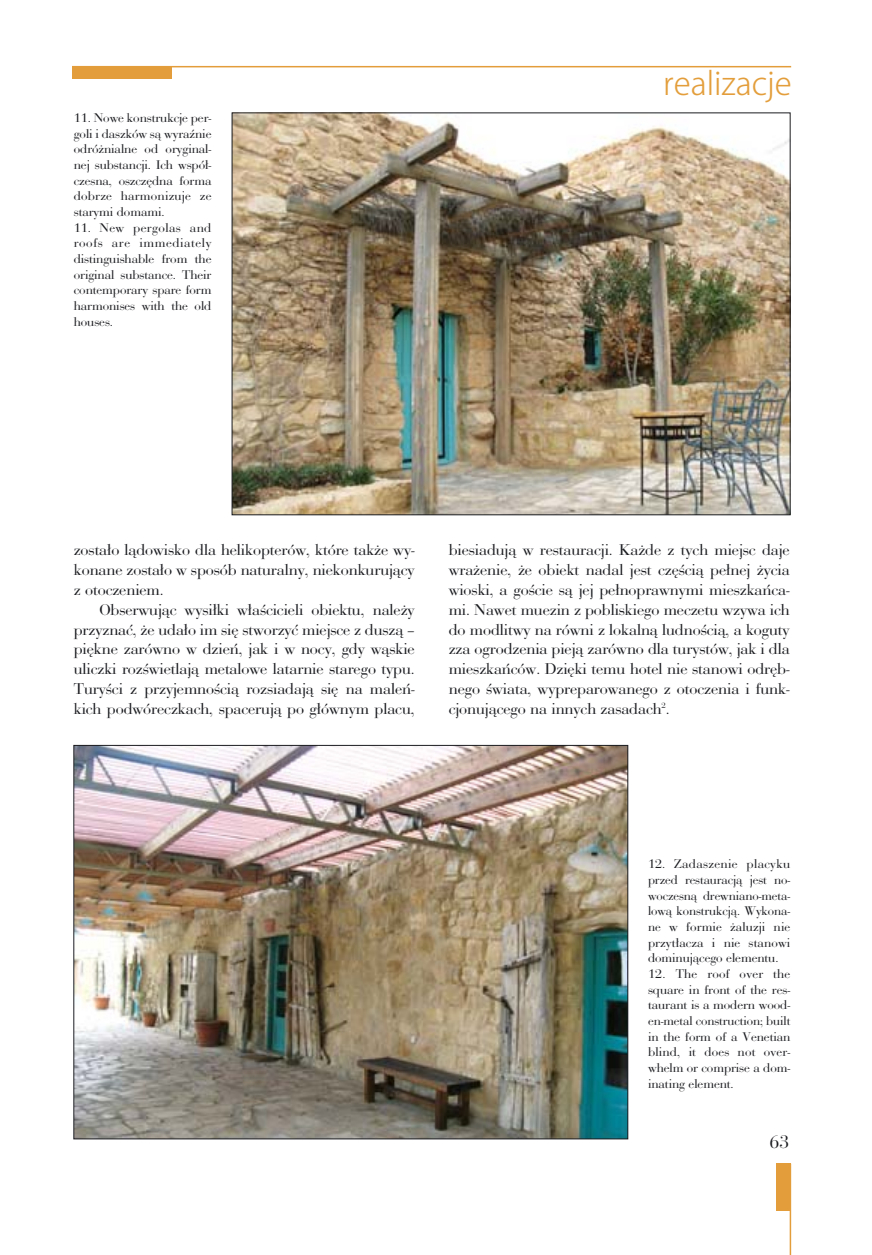
<style>
.page{position:relative;width:872px;height:1255px;background:#fff}
.page>*{position:absolute;margin:0;border:0;box-sizing:border-box;transform-origin:0 0}
.t1{font:300 31.5px "Koz Go Pro";color:#e39e3b}
.t2{font:18px "Pbauer Bodoni Roman";color:#1b1c20}
.t3{font:16.2px/19.8px "Bauer Bod DOT";color:#1b1c20;text-align:justify}
.t4{font:13.05px/15.6px "Bauer Bod DOT";color:#1b1c20;text-align:justify}
</style>
<div class="page">
<div style="left:72px;top:66px;width:99px;height:12px;background:#e39e3b"></div>
<div style="left:776px;top:1163px;width:15px;height:47px;background:#e39e3b"></div>
<hr style="left:789px;top:1163px;width:2px;height:91px;background:#e39e3b">
<hr style="left:72px;top:66px;width:719px;height:1px;background:#e39e3b">
<img style="left:234px;top:115px;width:554px;height:398px">
<img style="left:76px;top:747px;width:550px;height:390px">
<p class="t4" style="left:74px;top:111px;width:139px">11. Nowe konstrukcje per&shy;goli i daszków są wyraźnie odróżnialne od oryginal&shy;nej substancji. Ich współ&shy;czesna, oszczędna forma dobrze harmonizuje ze starymi domami.</p>
<p class="t4" style="left:74px;top:221px;width:139px">11. New pergolas and roofs are immediately distinguishable from the original substance. Their contemporary spare form harmonises with the old houses.</p>
<h1 class="t1" style="left:663px;top:67px;width:130px">realizacje</h1>
<p class="t3" style="left:74px;top:542px;width:342px">zostało lądowisko dla helikopterów, które także wy&shy;konane zostało w sposób naturalny, niekonkurujący z otoczeniem.</p>
<p class="t3" style="left:74px;top:601px;width:342px;text-indent:26px">Obserwując wysiłki właścicieli obiektu, należy przyznać, że udało im się stworzyć miejsce z duszą – piękne zarówno w dzień, jak i w nocy, gdy wąskie uliczki rozświetlają metalowe latarnie starego typu.<br>Turyści z przyjemnością rozsiadają się na maleń&shy;kich podwóreczkach, spacerują po głównym placu,</p>
<p class="t3" style="left:449px;top:542px;width:342px">biesiadują w restauracji. Każde z tych miejsc daje wrażenie, że obiekt nadal jest częścią pełnej życia wioski, a goście są jej pełnoprawnymi mieszkańca&shy;mi. Nawet muezin z pobliskiego meczetu wzywa ich do modlitwy na równi z lokalną ludnością, a koguty zza ogrodzenia pieją zarówno dla turystów, jak i dla mieszkańców. Dzięki temu hotel nie stanowi odręb&shy;nego świata, wypreparowanego z otoczenia i funk&shy;cjonującego na innych zasadach<sup>2</sup>.</p>
<p class="t4" style="left:648px;top:857px;width:144px">12. Zadaszenie placyku przed restauracją jest no&shy;woczesną drewniano-meta&shy;lową konstrukcją. Wykona&shy;ne w formie żaluzji nie przytłacza i nie stanowi dominującego elementu.</p>
<p class="t4" style="left:648px;top:967px;width:144px">12. The roof over the square in front of the res&shy;taurant is a modern wood&shy;en-metal construction; built in the form of a Venetian blind, it does not over&shy;whelm or comprise a dom&shy;inating element.</p>
<p class="t2" style="left:769px;top:1134px;width:22px">63</p>
</div>
